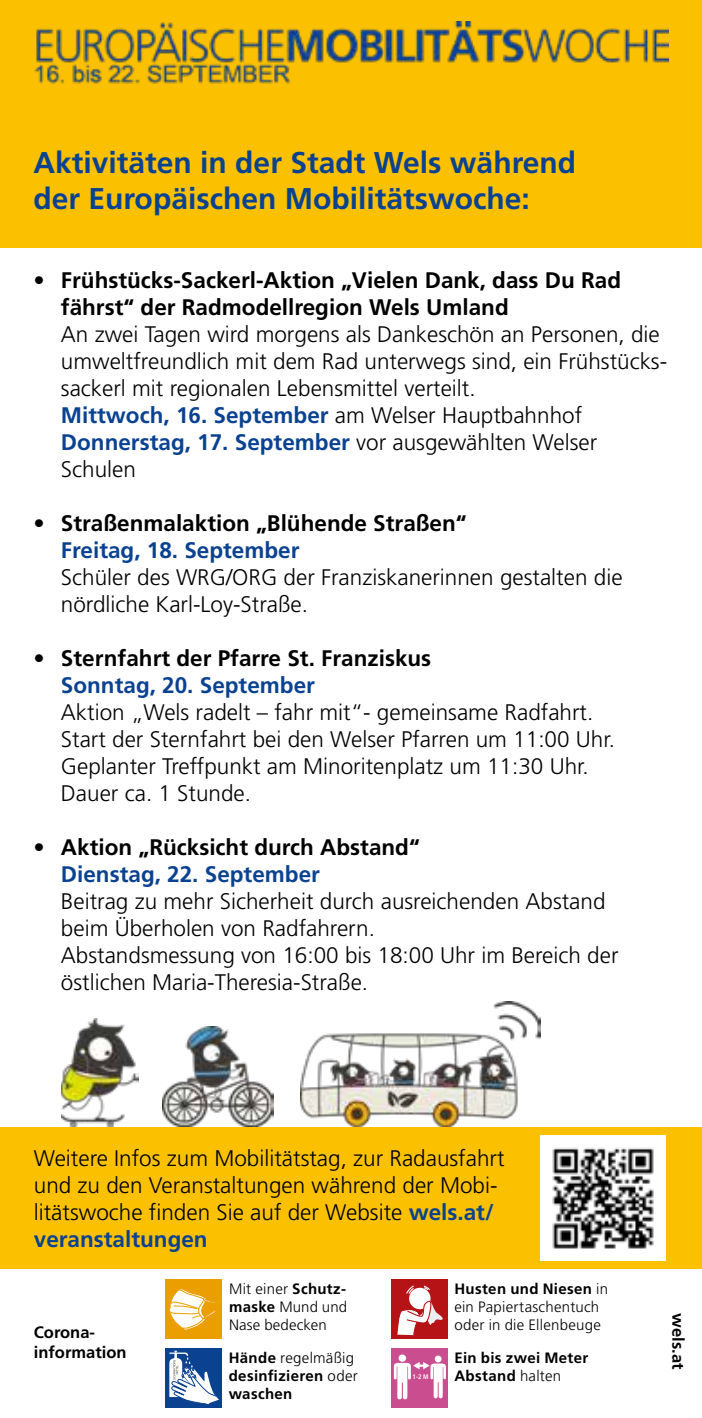
<style>
.page{position:relative;width:702px;height:1418px;background:#fff}
.page>*{position:absolute;margin:0;border:0;box-sizing:border-box;transform-origin:0 0}
.t1{font:700 30px/36px "Frutiger LT Std";color:#0a4291}
.t2{font:300 22.5px/27px "Frutiger LT Std";color:#000}
.t3{font:700 22.5px/27px "Frutiger LT Std";color:#000}
.t4{font:700 22.5px "Frutiger LT Std";color:#0a4291}
.t5{font:700 16.5px/19.8px "Frutiger LT Std";color:#000}
.t6{font:300 15px/18px "Frutiger LT Std";letter-spacing:.015em;color:#000;text-align:justify}
.t7{font:700 15px/18px "Frutiger LT Std";letter-spacing:.025em;color:#000}
.t8{font:700 condensed 6.5px "Frutiger LT Std";color:#fff}
.s1{font-weight:700;color:#0a4291}
.s2{font-weight:700}
.s3{font-weight:300}
</style>
<div class="page">
<div style="left:0;top:1126px;width:702px;height:141px;background:#fbc100"></div>
<div style="left:0;top:0;width:702px;height:247px;background:#fbc100"></div>
<div style="left:165px;top:1348px;width:57px;height:59px;background:#0a4291"></div>
<svg style="left:169px;top:1350px;width:50px;height:55px"></svg>
<div style="left:165px;top:1279px;width:57px;height:60px;background:#eb9e00"></div>
<svg style="left:169px;top:1288px;width:50px;height:42px"></svg>
<div style="left:391px;top:1279px;width:57px;height:60px;background:#b51315"></div>
<svg style="left:397px;top:1285px;width:46px;height:51px"></svg>
<div style="left:391px;top:1348px;width:57px;height:59px;background:#ca4e8f"></div>
<div style="left:398px;top:1354px;width:8px;height:7px;background:#fff;border-radius:50%"></div>
<svg style="left:434px;top:1355px;width:7px;height:7px"></svg>
<svg style="left:394px;top:1361px;width:52px;height:38px"></svg>
<img style="left:540px;top:1135px;width:125px;height:125px">
<img style="left:34px;top:21px;width:634px;height:63px">
<img style="left:62px;top:1018px;width:77px;height:108px">
<img style="left:162px;top:1026px;width:111px;height:100px">
<img style="left:301px;top:1001px;width:239px;height:125px">
<h1 class="t1" style="left:33px;top:144px;width:544px">Aktivitäten in der Stadt Wels während der Europäischen Mobilitätswoche:</h1>
<p class="t3" style="left:61px;top:266px;width:561px;text-indent:-27px">• Frühstücks-Sackerl-Aktion „Vielen Dank, dass Du Rad fährst“ der Radmodellregion Wels Umland</p>
<p class="t2" style="left:61px;top:321px;width:607px">An zwei Tagen wird morgens als Dankeschön an Personen, die umweltfreundlich mit dem Rad unterwegs sind, ein Frühstücks&shy;sackerl mit regionalen Lebensmittel verteilt.<br><span class="s1">Mittwoch, 16. September</span> am Welser Hauptbahnhof <span class="s1">Donnerstag, 17. September</span> vor ausgewählten Welser Schulen</p>
<p class="t3" style="left:33px;top:509px;width:435px">• Straßenmalaktion „Blühende Straßen“</p>
<p class="t4" style="left:61px;top:536px;width:240px">Freitag, 18. September</p>
<p class="t2" style="left:61px;top:564px;width:563px">Schüler des WRG/ORG der Franziskanerinnen gestalten die nördliche Karl-Loy-Straße.</p>
<p class="t3" style="left:33px;top:644px;width:399px">• Sternfahrt der Pfarre St. Franziskus</p>
<p class="t4" style="left:61px;top:671px;width:255px">Sonntag, 20. September</p>
<p class="t2" style="left:61px;top:699px;width:555px">Aktion „Wels radelt – fahr mit“- gemeinsame Radfahrt.<br>Start der Sternfahrt bei den Welser Pfarren um 11:00 Uhr.<br>Geplanter Treffpunkt am Minoritenplatz um 11:30 Uhr.<br>Dauer ca. 1 Stunde.</p>
<p class="t3" style="left:33px;top:833px;width:388px">• Aktion „Rücksicht durch Abstand“</p>
<p class="t4" style="left:61px;top:860px;width:260px">Dienstag, 22. September</p>
<p class="t2" style="left:61px;top:888px;width:559px">Beitrag zu mehr Sicherheit durch ausreichenden Abstand beim Überholen von Radfahrern.<br>Abstandsmessung von 16:00 bis 18:00 Uhr im Bereich der östlichen Maria-Theresia-Straße.</p>
<p class="t2" style="left:34px;top:1144px;width:472px">Weitere Infos zum Mobilitätstag, zur Radausfahrt und zu den Veranstaltungen während der Mobi&shy;litätswoche finden Sie auf der Website <span class="s1">wels.at/ veranstaltungen</span></p>
<p class="t5" style="left:34px;top:1322px;width:94px">Corona&shy;information</p>
<p class="t6" style="left:229px;top:1280px;width:119px">Mit einer <span class="s2">Schutz&shy;maske</span> Mund und Nase bedecken</p>
<p class="t6" style="left:454px;top:1280px;width:155px;text-align:left"><span class="s2">Husten und Niesen</span> in ein Papiertaschentuch oder in die Ellenbeuge</p>
<p class="t7" style="left:454px;top:1348px;width:135px">Ein bis zwei Meter</p>
<p class="t8" style="left:412px;top:1372px;width:18px">1-2 M</p>
<p class="t7" style="left:454px;top:1366px;width:108px">Abstand <span class="s3">halten</span></p>
<p class="t7" style="left:229px;top:1348px;width:130px">Hände <span class="s3">regelmäßig </span>desinfizieren <span class="s3">oder </span>waschen</p>
<p class="t5" style="left:688px;top:1313px;width:57px;rotate:90deg">wels.at</p>
</div>
